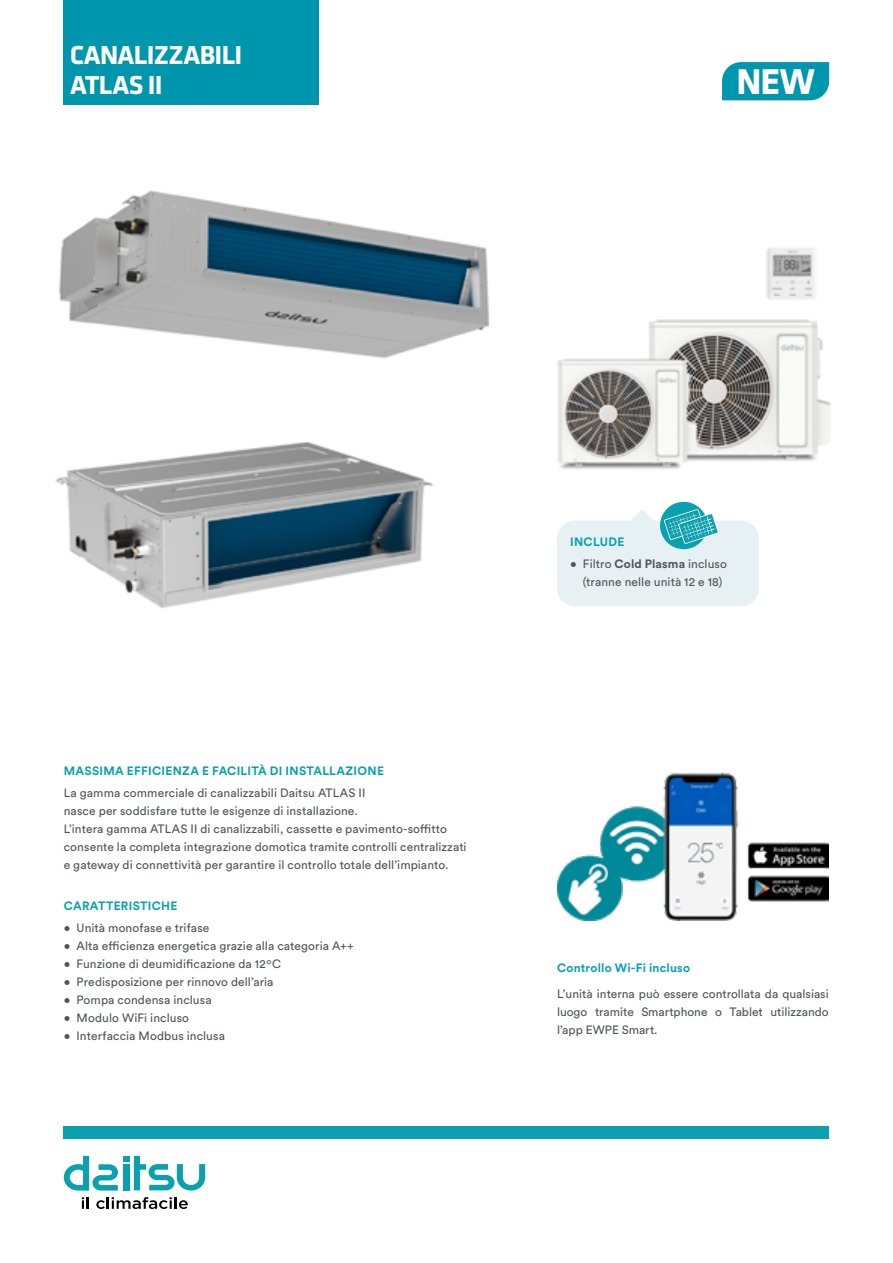
<style>
.page{position:relative;width:893px;height:1263px;background:#fff}
.page>*{position:absolute;margin:0;border:0;box-sizing:border-box;transform-origin:0 0}
.t1{font:700 37.2px "Klavika Basic";color:#fff}
.t2{font:700 27px/30px "Klavika Basic";letter-spacing:-.025em;color:#fff}
.t3{font:12px/18px "Circular Std";letter-spacing:.01em;color:#50535a}
.t4{font:700 12px "Circular Std";letter-spacing:.02em;color:#0aa0af}
.s1{font-weight:700}
</style>
<div class="page">
<div style="left:64px;top:1127px;width:765px;height:12px;background:#0aa0af"></div>
<svg style="left:64px;top:1156px;width:141px;height:34px"></svg>
<svg style="left:82px;top:1197px;width:7px;height:12px"></svg>
<svg style="left:96px;top:1197px;width:92px;height:12px"></svg>
<img style="left:557px;top:772px;width:272px;height:148px">
<div style="left:557px;top:521px;width:202px;height:85px;background:#e7f1f4;border-radius:18px"></div>
<svg style="left:630px;top:510px;width:24px;height:11px"></svg>
<div style="left:660px;top:502px;width:47px;height:47px;background:#0aa0af;border-radius:50%"></div>
<svg style="left:664px;top:509px;width:55px;height:35px"></svg>
<img style="left:766px;top:248px;width:49px;height:51px">
<img style="left:59px;top:190px;width:431px;height:169px">
<img style="left:55px;top:441px;width:378px;height:168px">
<img style="left:557px;top:319px;width:274px;height:150px">
<div style="left:64px;top:0;width:255px;height:104px;background:#0096ae"></div>
<svg style="left:722px;top:62px;width:107px;height:38px"></svg>
<h2 class="t2" style="left:70px;top:38px;width:174px">CANALIZZABILI<br>ATLAS II</h2>
<h1 class="t1" style="left:736px;top:54px;width:80px">NEW</h1>
<p class="t4" style="left:64px;top:763px;width:322px">MASSIMA EFFICIENZA E FACILITÀ DI INSTALLAZIONE</p>
<p class="t3" style="left:64px;top:784px;width:404px">La gamma commerciale di canalizzabili Daitsu ATLAS II<br>nasce per soddisfare tutte le esigenze di installazione.<br>L’intera gamma ATLAS II di canalizzabili, cassette e pavimento-soffitto consente la completa integrazione domotica tramite controlli centralizzati e gateway di connettività per garantire il controllo totale dell’impianto.</p>
<p class="t4" style="left:64px;top:898px;width:115px">CARATTERISTICHE</p>
<p class="t3" style="left:64px;top:918px;width:147px">• Unità monofase e trifase</p>
<p class="t3" style="left:64px;top:936px;width:292px">• Alta efficienza energetica grazie alla categoria A++</p>
<p class="t3" style="left:64px;top:954px;width:219px">• Funzione di deumidificazione da 12ºC</p>
<p class="t3" style="left:64px;top:972px;width:211px">• Predisposizione per rinnovo dell’aria</p>
<p class="t3" style="left:64px;top:990px;width:149px">• Pompa condensa inclusa</p>
<p class="t3" style="left:64px;top:1008px;width:127px">• Modulo WiFi incluso</p>
<p class="t3" style="left:64px;top:1026px;width:163px">• Interfaccia Modbus inclusa</p>
<p class="t4" style="left:570px;top:534px;width:56px">INCLUDE</p>
<p class="t3" style="left:583px;top:555px;width:146px;text-indent:-13px">• Filtro <span class="s1">Cold Plasma</span> incluso (tranne nelle unità 12 e 18)</p>
<p class="t4" style="left:557px;top:959px;width:134px">Controllo Wi-Fi incluso</p>
<p class="t3" style="left:557px;top:985px;width:273px;text-align:justify">L’unità interna può essere controllata da qualsiasi luogo tramite Smartphone o Tablet utilizzando l’app EWPE Smart.</p>
</div>
